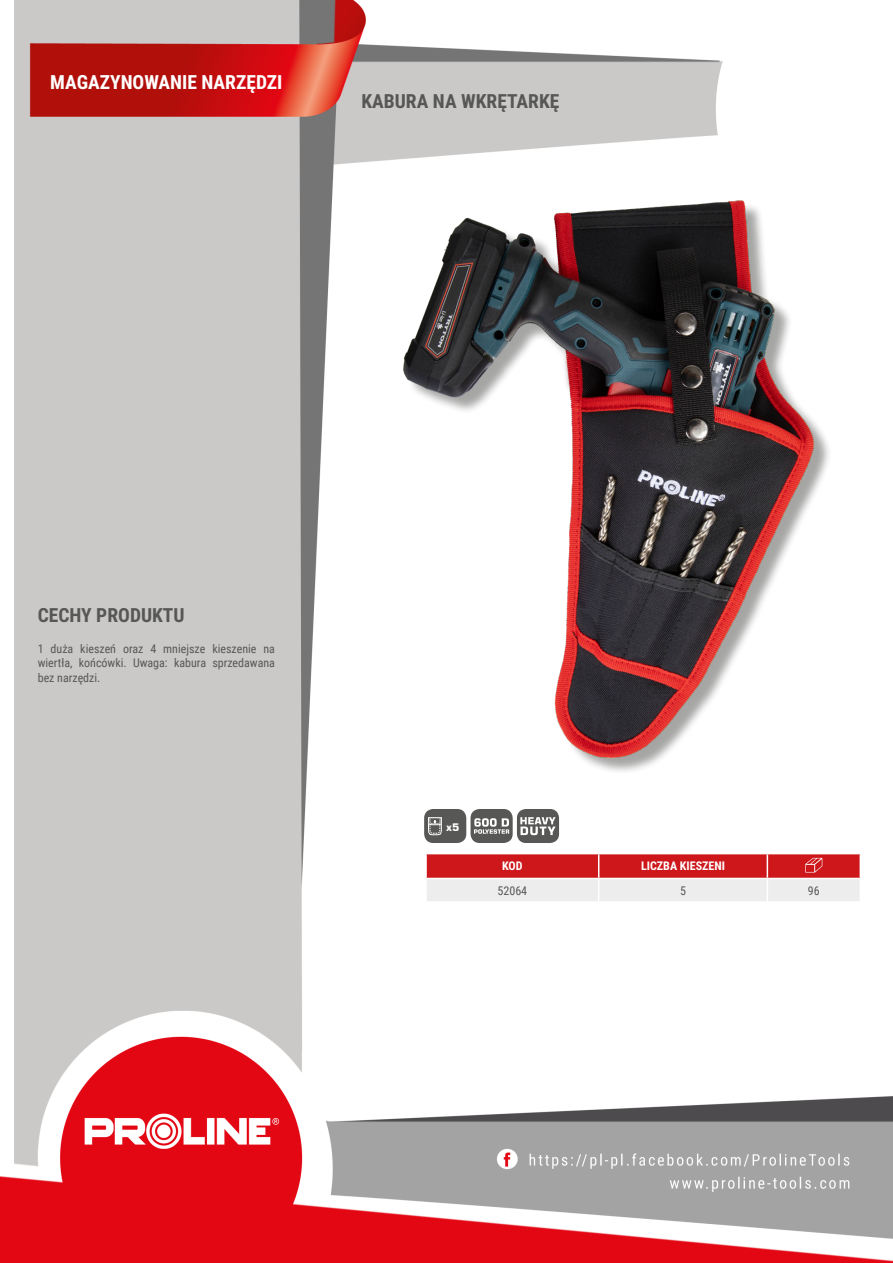
<style>
.page{position:relative;width:893px;height:1263px;background:#fff}
.page>*{position:absolute;margin:0;border:0;box-sizing:border-box;transform-origin:0 0}
.NagĹ_Ăłwek{font:700 19.5px "Roboto Condensed";color:#fff}
.Lewo_bez_dzielenia{font:700 19.5px "Roboto Condensed";color:#575756}
.MateriaĹ__CECHY{font:700 19.5px "Roboto Condensed";color:#575756}
.Opisy{font:12px/14.4px "Roboto Condensed";color:#575756;text-align:justify}
.Ĺšrodek_bez_dzieleni{font:700 12px "Roboto Condensed";color:#fff}
.Indeks{font:12px "Roboto Condensed";color:#575756}
.Tabelka_nagĹ_Ăłwek{font:700 12px "Roboto Condensed";color:#fff}
.Center{font:12px "Roboto Condensed";color:#575756}
.t1{font:700 10.35px "Square 721 BT";color:#fff}
</style>
<div class="page">
<img style="left:0;top:0;width:893px;height:1263px">
<div style="left:407px;top:203px;width:425px;height:572px;background:#1d1d1b;opacity:.4"></div>
<img style="left:404px;top:200px;width:410px;height:557px">
<hr style="left:425px;top:854px;width:2px;height:24px;background:#fff">
<hr style="left:425px;top:879px;width:2px;height:22px;background:#fff">
<hr style="left:425px;top:853px;width:174px;height:1px;background:#fff">
<hr style="left:425px;top:878px;width:174px;height:1px;background:#fff">
<hr style="left:425px;top:901px;width:174px;height:2px;background:#fff">
<hr style="left:599px;top:901px;width:168px;height:2px;background:#fff">
<hr style="left:767px;top:901px;width:94px;height:2px;background:#fff">
<svg style="left:426px;top:853px;width:435px;height:48px;background:#df8889"></svg>
<div style="left:425px;top:810px;width:41px;height:32px;background:#575756;border-radius:8px"></div>
<div style="left:424px;top:809px;width:42px;height:34px;border:1px solid #575756;border-radius:8px"></div>
<svg style="left:428px;top:817px;width:14px;height:19px"></svg>
<div style="left:471px;top:810px;width:41px;height:32px;background:#575756;border-radius:8px"></div>
<div style="left:471px;top:809px;width:42px;height:34px;border:1px solid #575756;border-radius:8px"></div>
<svg style="left:474px;top:818px;width:35px;height:16px"></svg>
<div style="left:518px;top:810px;width:40px;height:32px;background:#575756;border-radius:8px"></div>
<div style="left:517px;top:809px;width:42px;height:34px;border:1px solid #575756;border-radius:8px"></div>
<svg style="left:520px;top:817px;width:36px;height:18px"></svg>
<p class="NagĹ_Ăłwek" style="left:50px;top:69px;width:234px">MAGAZYNOWANIE NARZĘDZI</p>
<p class="Lewo_bez_dzielenia" style="left:361px;top:88px;width:199px">KABURA NA WKRĘTARKĘ</p>
<p class="MateriaĹ__CECHY" style="left:38px;top:601px;width:148px">CECHY PRODUKTU</p>
<p class="Opisy" style="left:38px;top:641px;width:239px">1 duża kieszeń oraz 4 mniejsze kieszenie na wiertła, końcówki. Uwaga: kabura sprzedawana bez narzędzi.</p>
<p class="t1" style="left:446px;top:821px;width:15px">x5</p>
<p class="Tabelka_nagĹ_Ăłwek" style="left:502px;top:858px;width:22px">KOD</p>
<p class="Ĺšrodek_bez_dzieleni" style="left:641px;top:858px;width:85px">LICZBA KIESZENI</p>
<p class="Indeks" style="left:498px;top:882px;width:31px">52064</p>
<p class="Center" style="left:680px;top:882px;width:7px">5</p>
<p class="Center" style="left:808px;top:882px;width:13px">96</p>
</div>
